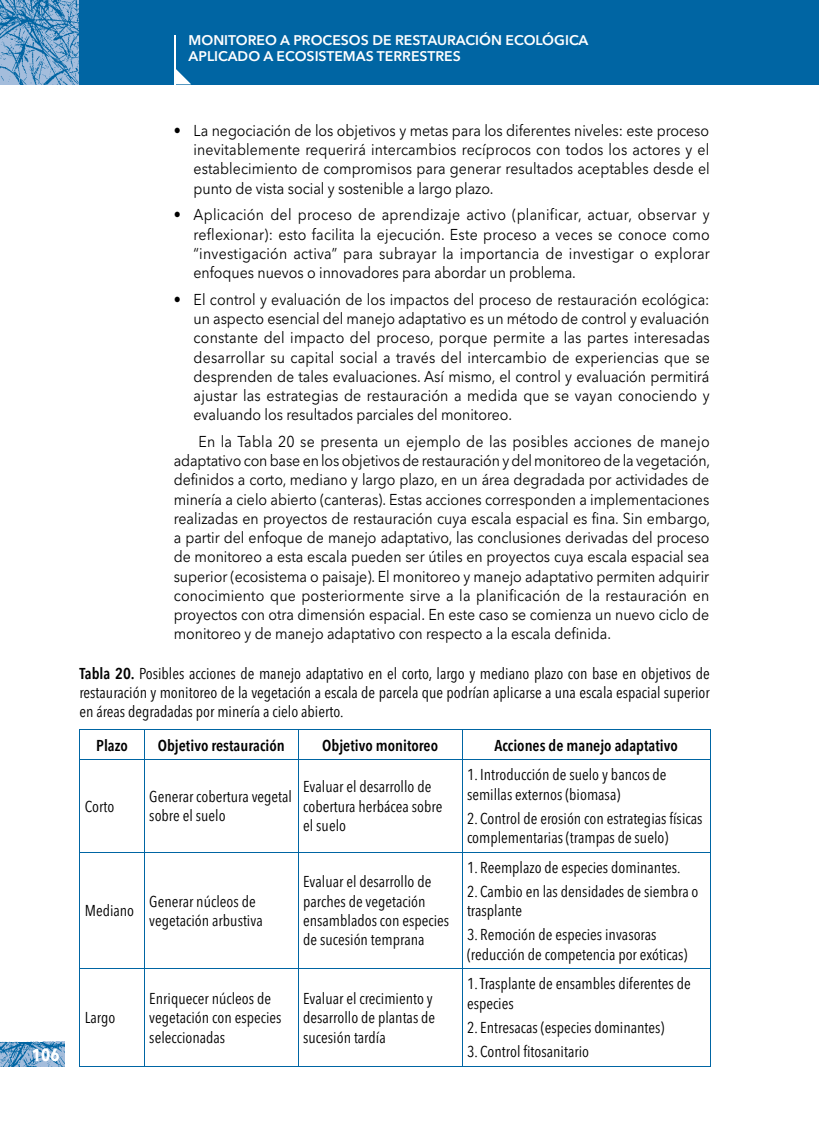
<style>
.page{position:relative;width:819px;height:1141px;background:#fff}
.page>*{position:absolute;margin:0;border:0;box-sizing:border-box;transform-origin:0 0}
.t1{font:700 condensed 17.5px "Avenir Next LT Pro";color:#fff}
.t2{font:15.75px/19.2px "Avenir Next LT Pro";letter-spacing:-.005em;color:#000;text-align:justify;scale:.9 1}
.t3{font:condensed 15.75px/19.2px "Avenir Next LT Pro";color:#000}
.t4{font:600 condensed 15.75px "Avenir Next LT Pro";color:#000}
.t5{font:600 14px/15.8px "Avenir Next LT Pro";color:#fff}
.s1{font-weight:600}
</style>
<div class="page">
<img style="left:0;top:1042px;width:64px;height:25px">
<img style="left:0;top:0;width:79px;height:84px">
<div style="left:79px;top:0;width:740px;height:84px;background:#0065a3"></div>
<svg style="left:175px;top:69px;width:16px;height:15px"></svg>
<hr style="left:174px;top:35px;width:1px;height:49px;background:#fff">
<hr style="left:79px;top:729px;width:65px;height:1px;background:#0065a3">
<svg style="left:79px;top:730px;width:1px;height:29px"></svg>
<hr style="left:144px;top:729px;width:154px;height:1px;background:#0065a3">
<svg style="left:144px;top:730px;width:1px;height:29px"></svg>
<hr style="left:298px;top:729px;width:164px;height:1px;background:#0065a3">
<svg style="left:298px;top:730px;width:1px;height:29px"></svg>
<hr style="left:462px;top:729px;width:248px;height:1px;background:#0065a3">
<hr style="left:79px;top:759px;width:65px;height:1px;background:#0065a3">
<hr style="left:79px;top:760px;width:1px;height:92px;background:#0065a3">
<hr style="left:144px;top:759px;width:154px;height:1px;background:#0065a3">
<hr style="left:144px;top:760px;width:1px;height:92px;background:#0065a3">
<hr style="left:298px;top:759px;width:164px;height:1px;background:#0065a3">
<hr style="left:298px;top:760px;width:1px;height:92px;background:#0065a3">
<hr style="left:462px;top:759px;width:248px;height:1px;background:#0065a3">
<hr style="left:461px;top:760px;width:1px;height:92px;background:#0065a3">
<hr style="left:709px;top:760px;width:1px;height:92px;background:#0065a3">
<hr style="left:79px;top:852px;width:65px;height:1px;background:#0065a3">
<hr style="left:79px;top:852px;width:1px;height:116px;background:#0065a3">
<hr style="left:144px;top:852px;width:154px;height:1px;background:#0065a3">
<hr style="left:144px;top:852px;width:1px;height:116px;background:#0065a3">
<hr style="left:298px;top:852px;width:164px;height:1px;background:#0065a3">
<hr style="left:298px;top:852px;width:1px;height:116px;background:#0065a3">
<hr style="left:462px;top:852px;width:248px;height:1px;background:#0065a3">
<hr style="left:461px;top:852px;width:1px;height:116px;background:#0065a3">
<hr style="left:709px;top:852px;width:1px;height:116px;background:#0065a3">
<hr style="left:79px;top:968px;width:65px;height:1px;background:#0065a3">
<hr style="left:79px;top:969px;width:1px;height:97px;background:#0065a3">
<hr style="left:144px;top:968px;width:154px;height:1px;background:#0065a3">
<hr style="left:144px;top:969px;width:1px;height:97px;background:#0065a3">
<hr style="left:298px;top:968px;width:164px;height:1px;background:#0065a3">
<hr style="left:298px;top:969px;width:1px;height:97px;background:#0065a3">
<hr style="left:462px;top:968px;width:248px;height:1px;background:#0065a3">
<hr style="left:461px;top:969px;width:1px;height:97px;background:#0065a3">
<hr style="left:709px;top:969px;width:1px;height:97px;background:#0065a3">
<hr style="left:79px;top:1066px;width:65px;height:1px;background:#0065a3">
<hr style="left:144px;top:1066px;width:154px;height:1px;background:#0065a3">
<hr style="left:298px;top:1066px;width:164px;height:1px;background:#0065a3">
<hr style="left:462px;top:1066px;width:248px;height:1px;background:#0065a3">
<p class="t5" style="left:189px;top:32px;width:401px">MONITOREO A PROCESOS DE RESTAURACIÓN ECOLÓGICA<br>APLICADO A ECOSISTEMAS TERRESTRES</p>
<p class="t1" style="left:32px;top:1044px;width:29px">106</p>
<p class="t2" style="left:193px;top:121px;width:575px;text-indent:-20px">• La negociación de los objetivos y metas para los diferentes niveles: este proceso inevitablemente requerirá intercambios recíprocos con todos los actores y el establecimiento de compromisos para generar resultados aceptables desde el punto de vista social y sostenible a largo plazo.</p>
<p class="t2" style="left:193px;top:205px;width:575px;text-indent:-20px">• Aplicación del proceso de aprendizaje activo (planificar, actuar, observar y reflexionar): esto facilita la ejecución. Este proceso a veces se conoce como “investigación activa” para subrayar la importancia de investigar o explorar enfoques nuevos o innovadores para abordar un problema.</p>
<p class="t2" style="left:193px;top:290px;width:575px;text-indent:-20px">• El control y evaluación de los impactos del proceso de restauración ecológica: un aspecto esencial del manejo adaptativo es un método de control y evaluación constante del impacto del proceso, porque permite a las partes interesadas desarrollar su capital social a través del intercambio de experiencias que se desprenden de tales evaluaciones. Así mismo, el control y evaluación permitirá ajustar las estrategias de restauración a medida que se vayan conociendo y evaluando los resultados parciales del monitoreo.</p>
<p class="t2" style="left:174px;top:432px;width:597px;text-indent:25px">En la Tabla 20 se presenta un ejemplo de las posibles acciones de manejo adaptativo con base en los objetivos de restauración y del monitoreo de la vegetación, definidos a corto, mediano y largo plazo, en un área degradada por actividades de minería a cielo abierto (canteras). Estas acciones corresponden a implementaciones realizadas en proyectos de restauración cuya escala espacial es fina. Sin embargo, a partir del enfoque de manejo adaptativo, las conclusiones derivadas del proceso de monitoreo a esta escala pueden ser útiles en proyectos cuya escala espacial sea superior (ecosistema o paisaje). El monitoreo y manejo adaptativo permiten adquirir conocimiento que posteriormente sirve a la planificación de la restauración en proyectos con otra dimensión espacial. En este caso se comienza un nuevo ciclo de monitoreo y de manejo adaptativo con respecto a la escala definida.</p>
<p class="t3" style="left:79px;top:664px;width:632px;text-align:justify"><span class="s1">Tabla 20.</span> Posibles acciones de manejo adaptativo en el corto, largo y mediano plazo con base en objetivos de restauración y monitoreo de la vegetación a escala de parcela que podrían aplicarse a una escala espacial superior en áreas degradadas por minería a cielo abierto.</p>
<p class="t4" style="left:96px;top:735px;width:33px">Plazo</p>
<p class="t4" style="left:158px;top:735px;width:128px">Objetivo restauración</p>
<p class="t4" style="left:322px;top:735px;width:117px">Objetivo monitoreo</p>
<p class="t4" style="left:494px;top:735px;width:185px">Acciones de manejo adaptativo</p>
<p class="t3" style="left:85px;top:796px;width:31px">Corto</p>
<p class="t3" style="left:149px;top:787px;width:144px">Generar cobertura vegetal sobre el suelo</p>
<p class="t3" style="left:303px;top:777px;width:141px">Evaluar el desarrollo de cobertura herbácea sobre el suelo</p>
<p class="t3" style="left:85px;top:901px;width:51px">Mediano</p>
<p class="t3" style="left:149px;top:891px;width:115px">Generar núcleos de vegetación arbustiva</p>
<p class="t3" style="left:303px;top:872px;width:148px">Evaluar el desarrollo de parches de vegetación ensamblados con especies de sucesión temprana</p>
<p class="t3" style="left:85px;top:1008px;width:32px">Largo</p>
<p class="t3" style="left:149px;top:989px;width:134px">Enriquecer núcleos de vegetación con especies seleccionadas</p>
<p class="t3" style="left:303px;top:989px;width:134px">Evaluar el crecimiento y desarrollo de plantas de sucesión tardía</p>
<p class="t3" style="left:467px;top:765px;width:201px">1. Introducción de suelo y bancos de semillas externos (biomasa)</p>
<p class="t3" style="left:467px;top:809px;width:237px">2. Control de erosión con estrategias físicas complementarias (trampas de suelo)</p>
<p class="t3" style="left:467px;top:858px;width:215px">1. Reemplazo de especies dominantes.</p>
<p class="t3" style="left:467px;top:882px;width:233px">2. Cambio en las densidades de siembra o trasplante</p>
<p class="t3" style="left:467px;top:925px;width:222px">3. Remoción de especies invasoras (reducción de competencia por exóticas)</p>
<p class="t3" style="left:467px;top:974px;width:225px">1. Trasplante de ensambles diferentes de especies</p>
<p class="t3" style="left:467px;top:1018px;width:199px">2. Entresacas (especies dominantes)</p>
<p class="t3" style="left:467px;top:1042px;width:124px">3. Control fitosanitario</p>
</div>
